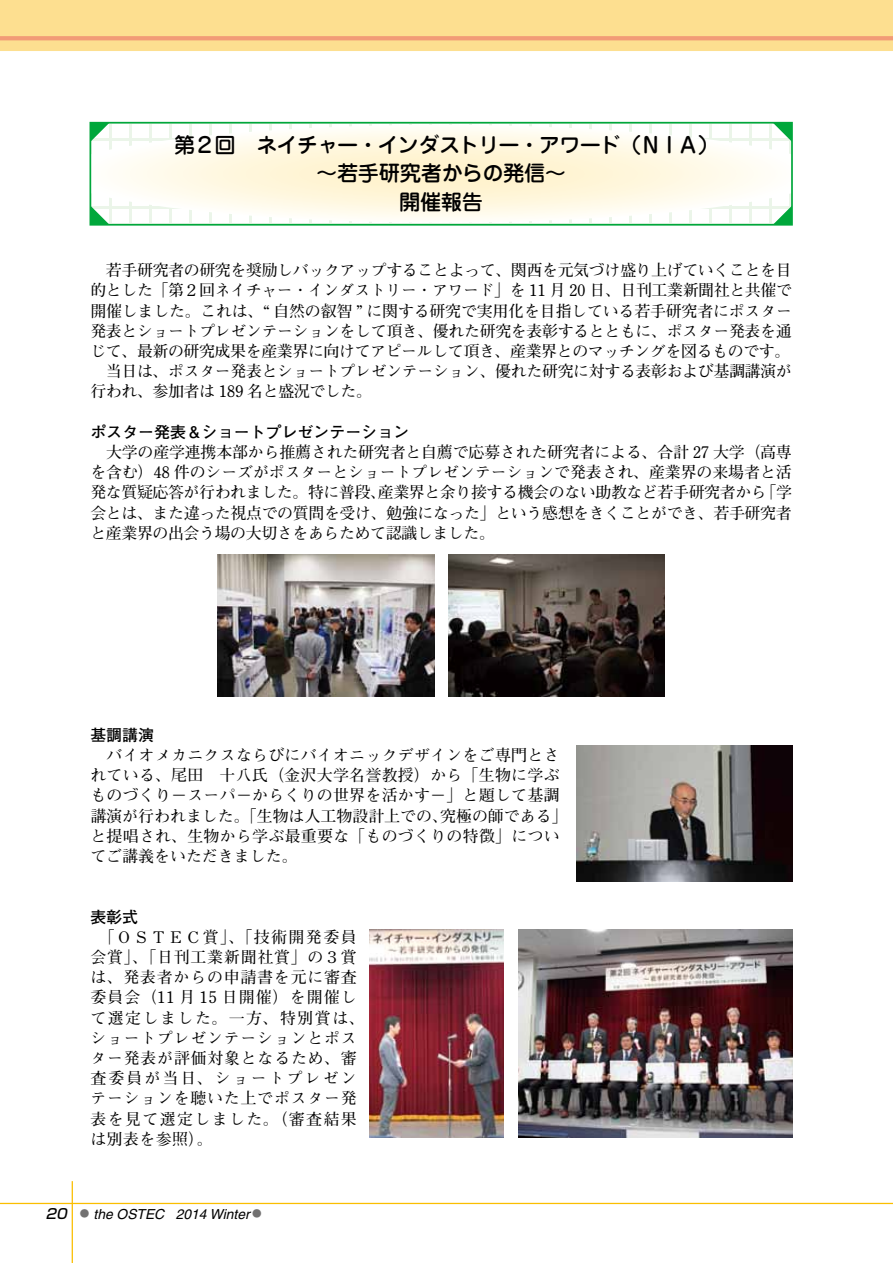
<style>
.page{position:relative;width:893px;height:1263px;background:#fff}
.page>*{position:absolute;margin:0;border:0;box-sizing:border-box;transform-origin:0 0}
.t1{font:500 21.3px/28.7px "Jun 34 Pro";letter-spacing:-.04em;color:#000;text-align:center}
.t2{font:700 15.9px/20.2px "Futo Min A101 Pr 5";letter-spacing:.015em;color:#000;text-align:justify}
.t3{font:700 15.9px/20.2px "Futo Min A101 Pr 5";letter-spacing:.05em;color:#000}
.t4{font:700 15.9px "Futo Go B101 Pr 5";color:#000}
.t5{font:italic 13.8px "Helvetica";color:#000}
.s1{font-family:"Shin Go Pr 5";font-weight:500}
.s2{font-family:"Ryumin Pr 5";font-weight:300;font-style:normal;font-size:9.6px;color:#727171}
</style>
<div class="page">
<hr style="left:72px;top:1181px;width:1px;height:82px;background:#fabe00">
<hr style="left:0;top:1203px;width:893px;height:1px;background:#fabe00">
<div style="left:0;top:0;width:893px;height:51px;background:#fddf90"></div>
<hr style="left:0;top:36px;width:893px;height:4px;background:#f29b76">
<svg style="left:109px;top:125px;width:681px;height:98px"></svg>
<svg style="left:773px;top:125px;width:17px;height:17px"></svg>
<svg style="left:773px;top:206px;width:17px;height:17px"></svg>
<div style="left:90px;top:122px;width:703px;height:104px;border:2px solid #00a73b"></div>
<svg style="left:90px;top:123px;width:19px;height:19px"></svg>
<svg style="left:90px;top:206px;width:19px;height:19px"></svg>
<img style="left:217px;top:555px;width:217px;height:141px">
<img style="left:448px;top:555px;width:217px;height:141px">
<img style="left:369px;top:929px;width:135px;height:209px">
<img style="left:518px;top:930px;width:275px;height:208px">
<img style="left:577px;top:746px;width:215px;height:135px">
<h1 class="t1" style="left:174px;top:128px;width:546px">第２回　ネイチャー・インダストリー・アワード（ＮＩＡ）～若手研究者からの発信～<br>開催報告</h1>
<p class="t2" style="left:90px;top:259px;width:703px">　若手研究者の研究を奨励しバックアップすることよって、関西を元気づけ盛り上げていくことを目的とした「第２回ネイチャー・インダストリー・アワード」を 11 月 20 日、日刊工業新聞社と共催で開催しました。これは、“ 自然の叡智 ” に関する研究で実用化を目指している若手研究者にポスター発表とショートプレゼンテーションをして頂き、優れた研究を表彰するとともに、ポスター発表を通じて、最新の研究成果を産業界に向けてアピールして頂き、産業界とのマッチングを図るものです。　当日は、ポスター発表とショートプレゼンテーション、優れた研究に対する表彰および基調講演が行われ、参加者は 189 名と盛況でした。</p>
<p class="t4" style="left:90px;top:419px;width:320px">ポスター発表＆ショートプレゼンテーション</p>
<p class="t2" style="left:90px;top:440px;width:703px">　大学の産学連携本部から推薦された研究者と自薦で応募された研究者による、合計 27 大学（高専を含む）48 件のシーズがポスターとショートプレゼンテーションで発表され、産業界の来場者と活発な質疑応答が行われました。特に普段、産業界と余り接する機会のない助教など若手研究者から「学会とは、また違った視点での質問を受け、勉強になった」という感想をきくことができ、若手研究者と産業界の出会う場の大切さをあらためて認識しました。</p>
<p class="t4" style="left:90px;top:722px;width:65px">基調講演</p>
<p class="t2" style="left:90px;top:743px;width:479px;text-align:left">　バイオメカニクスならびにバイオニックデザインをご専門とされている、尾田　十八氏（金沢大学名誉教授）から「生物に学ぶものづくり－スーパ－からくりの世界を活かす－」と題して基調講演が行われました。「生物は人工物設計上での、究極の師である」と提唱され、生物から学ぶ最重要な「ものづくりの特徴」についてご講義をいただきました。</p>
<p class="t4" style="left:90px;top:904px;width:49px">表彰式</p>
<p class="t3" style="left:90px;top:925px;width:276px">　「ＯＳＴＥＣ賞」、「技術開発委員会賞」、「日刊工業新聞社賞」の３賞は、発表者からの申請書を元に審査委員会（11 月 15 日開催）を開催して選定しました。一方、特別賞は、ショートプレゼンテーションとポスター発表が評価対象となるため、審査委員が当日、ショートプレゼンテーションを聴いた上でポスター発表を見て選定しました。（審査結果は別表を参照）。</p>
<p class="t5" style="left:46px;top:1206px;width:217px"><span class="s1">20</span> <span class="s2">●</span> the OSTEC 2014 Winter <span class="s2">●</span></p>
</div>
